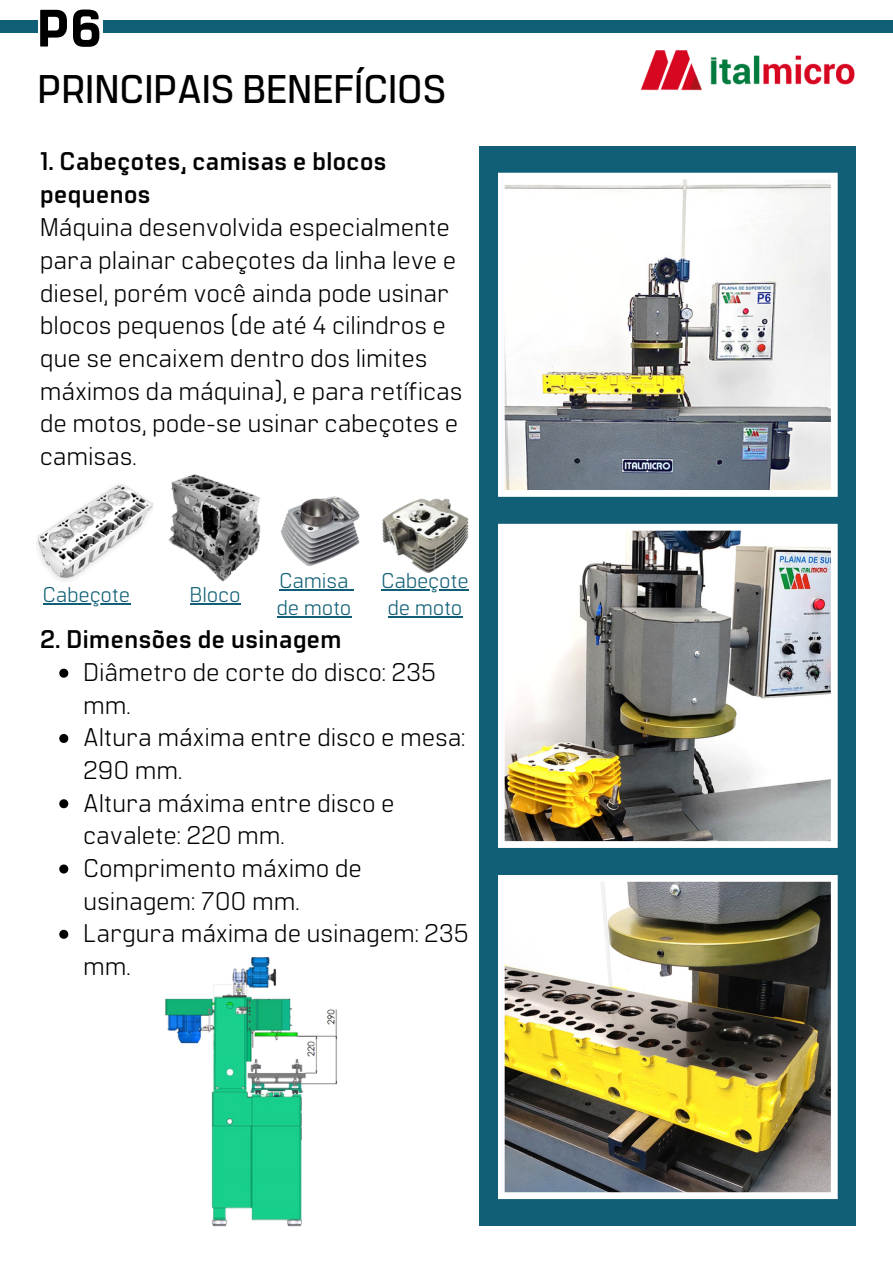
<style>
.page{position:relative;width:893px;height:1264px;background:#fff}
.page>*{position:absolute;margin:0;border:0;box-sizing:border-box;transform-origin:0 0}
.t1{font:800 52.5px "Manifold CF";color:#000}
.t2{font:600 39.9px "Manifold CF";color:#000}
.t3{font:25.5px/32.7px "Manifold CF";letter-spacing:.02em;color:#000}
.t4{font:700 25.5px/32.7px "Manifold CF";letter-spacing:.02em;color:#000}
.t5{font:21.3px/27px "Manifold CF";letter-spacing:.02em;color:#105f76}
</style>
<div class="page">
<div style="left:103px;top:21px;width:789px;height:12px;background:#105f76"></div>
<div style="left:0;top:21px;width:38px;height:12px;background:#105f76"></div>
<div style="left:479px;top:146px;width:376px;height:1079px;background:#105f76"></div>
<img style="left:498px;top:524px;width:339px;height:324px">
<svg style="left:498px;top:173px;width:339px;height:324px;background:#cfd1ce"></svg>
<img style="left:165px;top:957px;width:172px;height:269px">
<img style="left:640px;top:51px;width:215px;height:40px">
<img style="left:498px;top:875px;width:339px;height:323px">
<svg style="left:59px;top:668px;width:9px;height:9px"></svg>
<svg style="left:59px;top:734px;width:9px;height:9px"></svg>
<svg style="left:59px;top:799px;width:9px;height:9px"></svg>
<svg style="left:59px;top:864px;width:9px;height:9px"></svg>
<svg style="left:59px;top:929px;width:9px;height:9px"></svg>
<img style="left:37px;top:484px;width:117px;height:97px">
<img style="left:280px;top:496px;width:80px;height:71px">
<img style="left:168px;top:474px;width:93px;height:108px">
<img style="left:382px;top:498px;width:86px;height:75px">
<hr style="left:43px;top:603px;width:87px;height:1px;background:#105f76">
<hr style="left:190px;top:603px;width:50px;height:1px;background:#105f76">
<hr style="left:279px;top:589px;width:70px;height:1px;background:#105f76">
<hr style="left:277px;top:616px;width:74px;height:1px;background:#105f76">
<hr style="left:381px;top:589px;width:88px;height:1px;background:#105f76">
<hr style="left:388px;top:616px;width:74px;height:1px;background:#105f76">
<p class="t1" style="left:37px;top:-6px;width:66px">P6</p>
<p class="t2" style="left:38px;top:63px;width:410px">PRINCIPAIS BENEFÍCIOS</p>
<p class="t4" style="left:40px;top:144px;width:348px">1. Cabeçotes, camisas e blocos pequenos</p>
<p class="t3" style="left:40px;top:210px;width:423px">Máquina desenvolvida especialmente para plainar cabeçotes da linha leve e diesel, porém você ainda pode usinar blocos pequenos (de até 4 cilindros e que se encaixem dentro dos limites máximos da máquina), e para retíficas de motos, pode-se usinar cabeçotes e camisas.</p>
<p class="t5" style="left:43px;top:580px;width:89px">Cabeçote</p>
<p class="t5" style="left:190px;top:580px;width:52px">Bloco</p>
<p class="t5" style="left:279px;top:566px;width:70px">Camisa</p>
<p class="t5" style="left:277px;top:593px;width:76px">de moto</p>
<p class="t4" style="left:40px;top:621px;width:303px">2. Dimensões de usinagem</p>
<p class="t5" style="left:381px;top:566px;width:89px">Cabeçote de moto</p>
<p class="t3" style="left:83px;top:654px;width:354px">Diâmetro de corte do disco: 235 mm.</p>
<p class="t3" style="left:83px;top:719px;width:383px">Altura máxima entre disco e mesa:<br>290 mm.</p>
<p class="t3" style="left:83px;top:785px;width:312px">Altura máxima entre disco e cavalete: 220 mm.</p>
<p class="t3" style="left:83px;top:850px;width:279px">Comprimento máximo de usinagem: 700 mm.</p>
<p class="t3" style="left:83px;top:915px;width:386px">Largura máxima de usinagem: 235 mm.</p>
</div>
